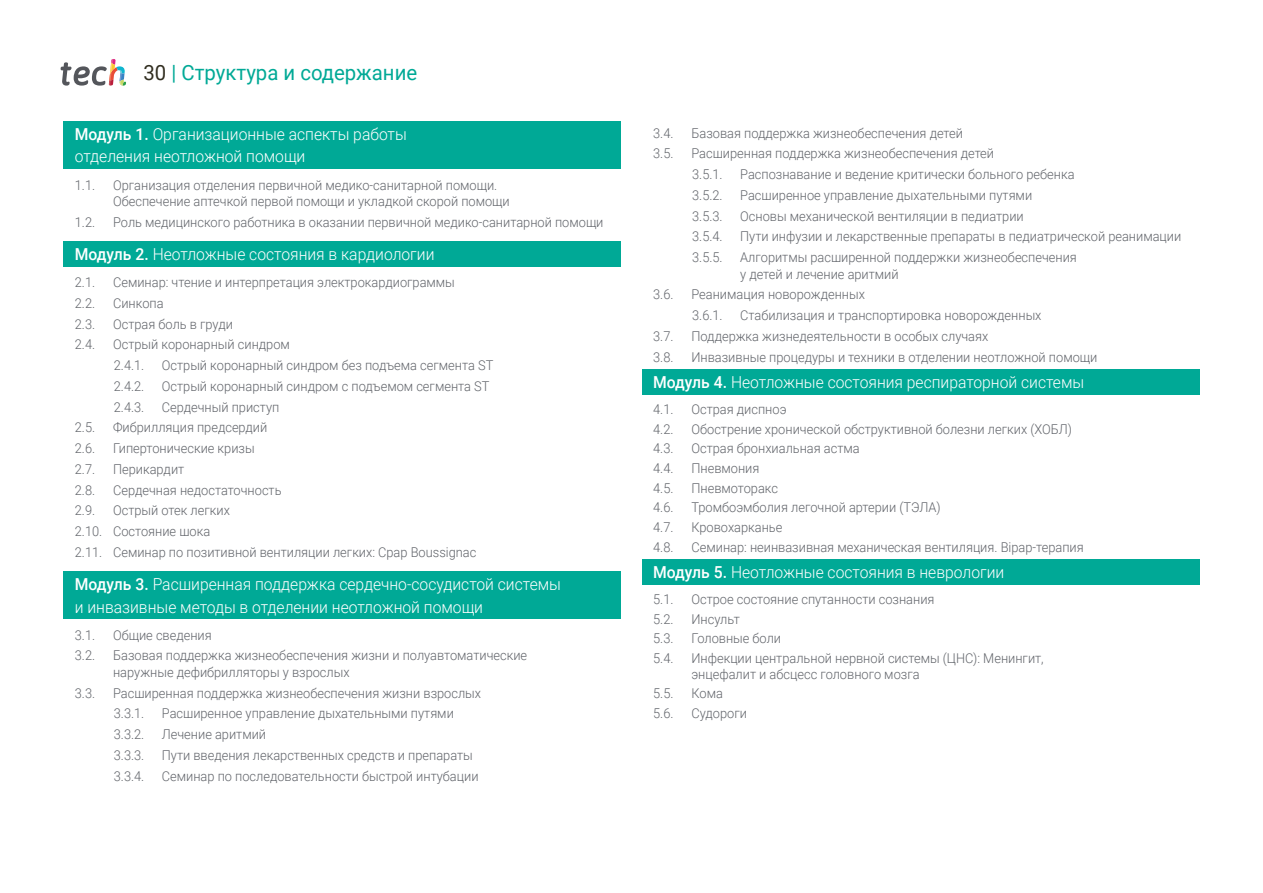
<style>
.page{position:relative;width:1263px;height:893px;background:#fff}
.page>*{position:absolute;margin:0;border:0;box-sizing:border-box;transform-origin:0 0}
.t1{font:21px "Roboto";color:#00a996}
.t2{font:300 16.5px/22.5px "Roboto";color:#fff;scale:.95 1}
.t3{font:300 13.5px/20.7px "Roboto";color:#61646a;scale:.95 1}
.s1{color:#312e20}
.s2{font-weight:500}
</style>
<div class="page">
<div style="left:64px;top:121px;width:557px;height:48px;background:#00a996"></div>
<div style="left:64px;top:241px;width:557px;height:25px;background:#00a996"></div>
<div style="left:64px;top:571px;width:557px;height:48px;background:#00a996"></div>
<svg style="left:61px;top:59px;width:65px;height:27px"></svg>
<div style="left:642px;top:369px;width:557px;height:25px;background:#00a996"></div>
<div style="left:642px;top:559px;width:557px;height:25px;background:#00a996"></div>
<h1 class="t1" style="left:144px;top:57px;width:275px"><span class="s1">30</span> | Структура и содержание</h1>
<p class="t2" style="left:75px;top:122px;width:351px"><span class="s2">Модуль 1.</span> Организационные аспекты работы отделения неотложной помощи</p>
<p class="t3" style="left:75px;top:174px;width:23px">1.1.</p>
<p class="t3" style="left:113px;top:176px;width:419px;line-height:16.5px">Организация отделения первичной медико-санитарной помощи.<br>Обеспечение аптечкой первой помощи и укладкой скорой помощи</p>
<p class="t3" style="left:75px;top:211px;width:23px">1.2.</p>
<p class="t3" style="left:113px;top:211px;width:518px">Роль медицинского работника в оказании первичной медико-санитарной помощи</p>
<p class="t2" style="left:75px;top:242px;width:380px"><span class="s2">Модуль 2.</span> Неотложные состояния в кардиологии</p>
<p class="t3" style="left:75px;top:271px;width:23px">2.1.</p>
<p class="t3" style="left:113px;top:271px;width:361px">Семинар: чтение и интерпретация электрокардиограммы</p>
<p class="t3" style="left:75px;top:292px;width:23px">2.2.</p>
<p class="t3" style="left:113px;top:292px;width:55px">Синкопа</p>
<p class="t3" style="left:75px;top:313px;width:23px">2.3.</p>
<p class="t3" style="left:113px;top:313px;width:128px">Острая боль в груди</p>
<p class="t3" style="left:75px;top:334px;width:23px">2.4.</p>
<p class="t3" style="left:113px;top:334px;width:188px">Острый коронарный синдром<br>2.4.1.</p>
<p class="t3" style="left:162px;top:354px;width:350px">Острый коронарный синдром без подъема сегмента ST</p>
<p class="t3" style="left:114px;top:375px;width:34px">2.4.2.</p>
<p class="t3" style="left:162px;top:375px;width:346px">Острый коронарный синдром с подъемом сегмента ST</p>
<p class="t3" style="left:114px;top:396px;width:34px">2.4.3.</p>
<p class="t3" style="left:162px;top:396px;width:125px">Сердечный приступ</p>
<p class="t3" style="left:75px;top:417px;width:23px">2.5.</p>
<p class="t3" style="left:113px;top:417px;width:164px">Фибрилляция предсердий</p>
<p class="t3" style="left:75px;top:437px;width:23px">2.6.</p>
<p class="t3" style="left:113px;top:437px;width:151px">Гипертонические кризы</p>
<p class="t3" style="left:75px;top:458px;width:23px">2.7.</p>
<p class="t3" style="left:113px;top:458px;width:76px">Перикардит</p>
<p class="t3" style="left:75px;top:479px;width:23px">2.8.</p>
<p class="t3" style="left:113px;top:479px;width:179px">Сердечная недостаточность</p>
<p class="t3" style="left:75px;top:500px;width:23px">2.9.</p>
<p class="t3" style="left:75px;top:500px;width:424px;text-indent:38px">Острый отек легких<br>2.10. Состояние шока<br>2.11. Семинар по позитивной вентиляции легких: Cpap Boussignac</p>
<p class="t2" style="left:75px;top:572px;width:513px"><span class="s2">Модуль 3.</span> Расширенная поддержка сердечно-сосудистой системы и инвазивные методы в отделении неотложной помощи</p>
<p class="t3" style="left:75px;top:624px;width:23px">3.1.</p>
<p class="t3" style="left:113px;top:624px;width:105px">Общие сведения</p>
<p class="t3" style="left:75px;top:645px;width:23px">3.2.</p>
<p class="t3" style="left:113px;top:647px;width:437px;line-height:16.5px">Базовая поддержка жизнеобеспечения жизни и полуавтоматические наружные дефибрилляторы у взрослых</p>
<p class="t3" style="left:75px;top:682px;width:23px">3.3.</p>
<p class="t3" style="left:113px;top:682px;width:389px">Расширенная поддержка жизнеобеспечения жизни взрослых<br>3.3.1.</p>
<p class="t3" style="left:162px;top:703px;width:309px">Расширенное управление дыхательными путями</p>
<p class="t3" style="left:114px;top:723px;width:34px">3.3.2.</p>
<p class="t3" style="left:162px;top:723px;width:111px">Лечение аритмий</p>
<p class="t3" style="left:114px;top:744px;width:34px">3.3.3.</p>
<p class="t3" style="left:162px;top:744px;width:329px">Пути введения лекарственных средств и препараты</p>
<p class="t3" style="left:114px;top:765px;width:34px">3.3.4.</p>
<p class="t3" style="left:162px;top:765px;width:335px">Семинар по последовательности быстрой интубации</p>
<p class="t3" style="left:653px;top:122px;width:23px">3.4.</p>
<p class="t3" style="left:691px;top:122px;width:287px">Базовая поддержка жизнеобеспечения детей</p>
<p class="t3" style="left:653px;top:143px;width:23px">3.5.</p>
<p class="t3" style="left:691px;top:143px;width:320px">Расширенная поддержка жизнеобеспечения детей<br>3.5.1.</p>
<p class="t3" style="left:740px;top:164px;width:353px">Распознавание и ведение критически больного ребенка</p>
<p class="t3" style="left:692px;top:184px;width:34px">3.5.2.</p>
<p class="t3" style="left:740px;top:184px;width:309px">Расширенное управление дыхательными путями</p>
<p class="t3" style="left:692px;top:205px;width:34px">3.5.3.</p>
<p class="t3" style="left:740px;top:205px;width:300px">Основы механической вентиляции в педиатрии</p>
<p class="t3" style="left:692px;top:226px;width:34px">3.5.4.</p>
<p class="t3" style="left:740px;top:226px;width:466px">Пути инфузии и лекарственные препараты в педиатрической реанимации</p>
<p class="t3" style="left:692px;top:247px;width:34px">3.5.5.</p>
<p class="t3" style="left:740px;top:249px;width:356px;line-height:16.5px">Алгоритмы расширенной поддержки жизнеобеспечения у детей и лечение аритмий</p>
<p class="t3" style="left:653px;top:284px;width:23px">3.6.</p>
<p class="t3" style="left:691px;top:284px;width:184px">Реанимация новорожденных<br>3.6.1.</p>
<p class="t3" style="left:740px;top:305px;width:319px">Стабилизация и транспортировка новорожденных</p>
<p class="t3" style="left:653px;top:325px;width:23px">3.7.</p>
<p class="t3" style="left:691px;top:325px;width:314px">Поддержка жизнедеятельности в особых случаях</p>
<p class="t3" style="left:653px;top:346px;width:23px">3.8.</p>
<p class="t3" style="left:691px;top:346px;width:429px">Инвазивные процедуры и техники в отделении неотложной помощи</p>
<p class="t2" style="left:653px;top:370px;width:455px"><span class="s2">Модуль 4.</span> Неотложные состояния респираторной системы</p>
<p class="t3" style="left:653px;top:398px;width:23px">4.1.</p>
<p class="t3" style="left:691px;top:398px;width:102px">Острая диспноэ</p>
<p class="t3" style="left:653px;top:418px;width:23px">4.2.</p>
<p class="t3" style="left:691px;top:418px;width:402px">Обострение хронической обструктивной болезни легких (ХОБЛ)</p>
<p class="t3" style="left:653px;top:438px;width:23px">4.3.</p>
<p class="t3" style="left:691px;top:438px;width:179px">Острая бронхиальная астма</p>
<p class="t3" style="left:653px;top:457px;width:23px">4.4.</p>
<p class="t3" style="left:691px;top:457px;width:73px">Пневмония</p>
<p class="t3" style="left:653px;top:477px;width:23px">4.5.</p>
<p class="t3" style="left:691px;top:477px;width:93px">Пневмоторакс</p>
<p class="t3" style="left:653px;top:497px;width:23px">4.6.</p>
<p class="t3" style="left:691px;top:497px;width:264px">Тромбоэмболия легочной артерии (ТЭЛА)</p>
<p class="t3" style="left:653px;top:516px;width:23px">4.7.</p>
<p class="t3" style="left:691px;top:516px;width:97px">Кровохарканье</p>
<p class="t3" style="left:653px;top:536px;width:23px">4.8.</p>
<p class="t3" style="left:691px;top:536px;width:414px">Семинар: неинвазивная механическая вентиляция. Bipap-терапия</p>
<p class="t2" style="left:653px;top:560px;width:371px"><span class="s2">Модуль 5.</span> Неотложные состояния в неврологии</p>
<p class="t3" style="left:653px;top:588px;width:23px">5.1.</p>
<p class="t3" style="left:691px;top:588px;width:257px">Острое состояние спутанности сознания</p>
<p class="t3" style="left:653px;top:608px;width:23px">5.2.</p>
<p class="t3" style="left:691px;top:608px;width:53px">Инсульт</p>
<p class="t3" style="left:653px;top:628px;width:23px">5.3.</p>
<p class="t3" style="left:691px;top:628px;width:96px">Головные боли</p>
<p class="t3" style="left:653px;top:647px;width:23px">5.4.</p>
<p class="t3" style="left:691px;top:650px;width:372px;line-height:15.5px">Инфекции центральной нервной системы (ЦНС): Менингит, энцефалит и абсцесс головного мозга</p>
<p class="t3" style="left:653px;top:683px;width:23px">5.5.</p>
<p class="t3" style="left:691px;top:683px;width:35px">Кома</p>
<p class="t3" style="left:653px;top:702px;width:23px">5.6.</p>
<p class="t3" style="left:691px;top:702px;width:60px">Судороги</p>
</div>
